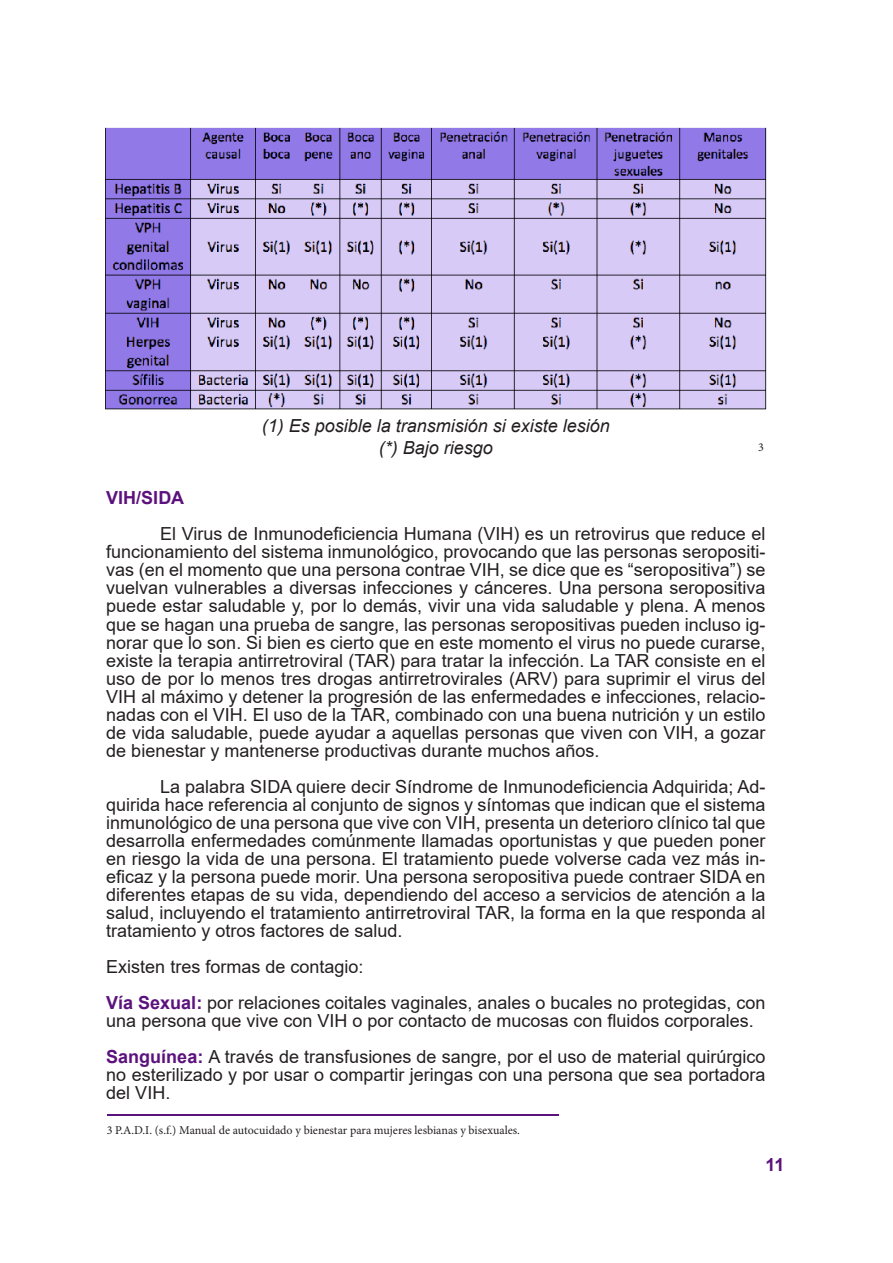
<style>
.page{position:relative;width:893px;height:1263px;background:#fff}
.page>*{position:absolute;margin:0;border:0;box-sizing:border-box;transform-origin:0 0}
.t1{font:18px/18px "Arial";color:#231f20;text-align:justify}
.t2{font:italic 18px "Arial";color:#231f20}
.t3{font:700 18px "Arial";color:#5c127d}
.t4{font:12px "Minion Pro";color:#231f20}
.s1{font-weight:700;color:#5c127d}
</style>
<div class="page">
<img style="left:105px;top:127px;width:662px;height:283px">
<hr style="left:107px;top:1115px;width:452px;height:1px;background:#5c127d">
<p class="t2" style="left:262px;top:414px;width:350px">(1) Es posible la transmisión si existe lesión</p>
<p class="t2" style="left:379px;top:436px;width:116px">(*) Bajo riesgo</p>
<p class="t4" style="left:758px;top:439px;width:7px">3</p>
<p class="t3" style="left:106px;top:485px;width:80px">VIH/SIDA</p>
<p class="t1" style="left:106px;top:525px;width:661px;text-indent:54px">El Virus de Inmunodeficiencia Humana (VIH) es un retrovirus que reduce el funcionamiento del sistema inmunológico, provocando que las personas seropositi&shy;vas (en el momento que una persona contrae VIH, se dice que es “seropositiva”) se vuelvan vulnerables a diversas infecciones y cánceres. Una persona seropositiva puede estar saludable y, por lo demás, vivir una vida saludable y plena. A menos que se hagan una prueba de sangre, las personas seropositivas pueden incluso ig&shy;norar que lo son. Si bien es cierto que en este momento el virus no puede curarse, existe la terapia antirretroviral (TAR) para tratar la infección. La TAR consiste en el uso de por lo menos tres drogas antirretrovirales (ARV) para suprimir el virus del VIH al máximo y detener la progresión de las enfermedades e infecciones, relacio&shy;nadas con el VIH. El uso de la TAR, combinado con una buena nutrición y un estilo de vida saludable, puede ayudar a aquellas personas que viven con VIH, a gozar de bienestar y mantenerse productivas durante muchos años.</p>
<p class="t1" style="left:106px;top:777px;width:661px;text-indent:54px">La palabra SIDA quiere decir Síndrome de Inmunodeficiencia Adquirida; Ad&shy;quirida hace referencia al conjunto de signos y síntomas que indican que el sistema inmunológico de una persona que vive con VIH, presenta un deterioro clínico tal que desarrolla enfermedades comúnmente llamadas oportunistas y que pueden poner en riesgo la vida de una persona. El tratamiento puede volverse cada vez más in&shy;eficaz y la persona puede morir. Una persona seropositiva puede contraer SIDA en diferentes etapas de su vida, dependiendo del acceso a servicios de atención a la salud, incluyendo el tratamiento antirretroviral TAR, la forma en la que responda al tratamiento y otros factores de salud.</p>
<p class="t1" style="left:106px;top:957px;width:259px">Existen tres formas de contagio:</p>
<p class="t1" style="left:106px;top:993px;width:661px"><span class="s1">Vía Sexual:</span> por relaciones coitales vaginales, anales o bucales no protegidas, con una persona que vive con VIH o por contacto de mucosas con fluidos corporales.</p>
<p class="t1" style="left:106px;top:1047px;width:661px"><span class="s1">Sanguínea:</span> A través de transfusiones de sangre, por el uso de material quirúrgico no esterilizado y por usar o compartir jeringas con una persona que sea portadora del VIH.</p>
<p class="t4" style="left:107px;top:1122px;width:415px">3 P.A.D.I. (s.f.) Manual de autocuidado y bienestar para mujeres lesbianas y bisexuales.</p>
<p class="t3" style="left:765px;top:1152px;width:21px">11</p>
</div>
